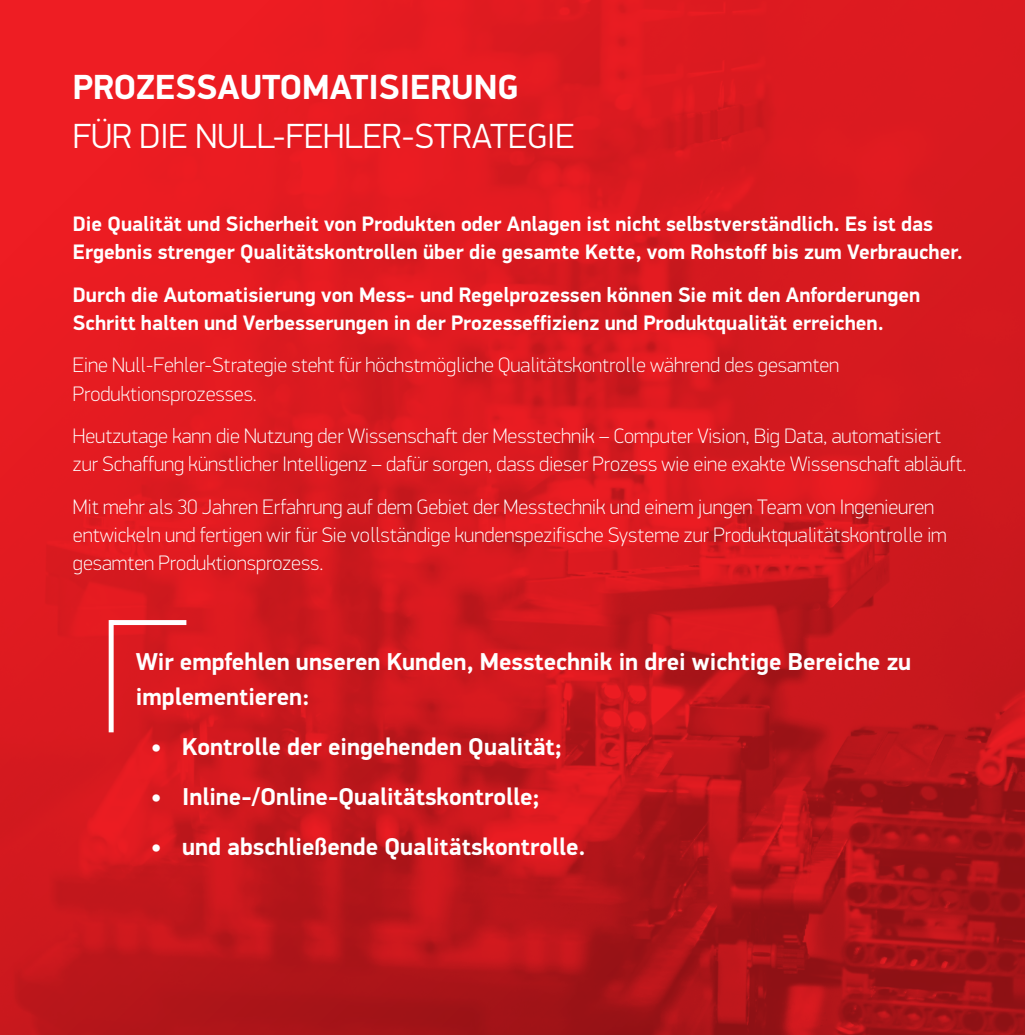
<style>
.page{position:relative;width:1025px;height:1035px;background:#fff}
.page>*{position:absolute;margin:0;border:0;box-sizing:border-box;transform-origin:0 0}
.t1{font:300 35px "PF Din Display Pro";color:#fff}
.t2{font:700 35px "PF Din Display Pro";color:#fff}
.t3{font:700 24.5px/35px "PF Din Display Pro";color:#fff}
.t4{font:100 21px/28px "PF Din Display Pro";color:#fff}
.t5{font:700 21px/28px "PF Din Display Pro";color:#fff}
</style>
<div class="page">
<img style="left:0;top:0;width:1024px;height:1034px">
<div style="left:110px;top:620px;width:76px;height:5px;background:#fff"></div>
<div style="left:109px;top:620px;width:5px;height:112px;background:#fff"></div>
<h1 class="t2" style="left:73px;top:66px;width:447px">PROZESSAUTOMATISIERUNG</h1>
<h1 class="t1" style="left:73px;top:116px;width:503px">FÜR DIE NULL-FEHLER-STRATEGIE</h1>
<p class="t5" style="left:73px;top:210px;width:891px">Die Qualität und Sicherheit von Produkten oder Anlagen ist nicht selbstverständlich. Es ist das<br>Ergebnis strenger Qualitätskontrollen über die gesamte Kette, vom Rohstoff bis zum Verbraucher.</p>
<p class="t5" style="left:73px;top:281px;width:848px">Durch die Automatisierung von Mess- und Regelprozessen können Sie mit den Anforderungen<br>Schritt halten und Verbesserungen in der Prozesseffizienz und Produktqualität erreichen.</p>
<p class="t4" style="left:73px;top:351px;width:767px">Eine Null-Fehler-Strategie steht für höchstmögliche Qualitätskontrolle während des gesamten<br>Produktionsprozesses.</p>
<p class="t4" style="left:73px;top:422px;width:894px">Heutzutage kann die Nutzung der Wissenschaft der Messtechnik – Computer Vision, Big Data, automatisiert zur Schaffung künstlicher Intelligenz – dafür sorgen, dass dieser Prozess wie eine exakte Wissenschaft abläuft.</p>
<p class="t4" style="left:73px;top:493px;width:875px">Mit mehr als 30 Jahren Erfahrung auf dem Gebiet der Messtechnik und einem jungen Team von Ingenieuren entwickeln und fertigen wir für Sie vollständige kundenspezifische Systeme zur Produktqualitätskontrolle im gesamten Produktionsprozess.</p>
<p class="t3" style="left:136px;top:645px;width:776px">Wir empfehlen unseren Kunden, Messtechnik in drei wichtige Bereiche zu implementieren:</p>
<p class="t3" style="left:151px;top:729px;width:413px">• Kontrolle der eingehenden Qualität;</p>
<p class="t3" style="left:151px;top:779px;width:390px">• Inline-/Online-Qualitätskontrolle;</p>
<p class="t3" style="left:151px;top:829px;width:436px">• und abschließende Qualitätskontrolle.</p>
</div>
